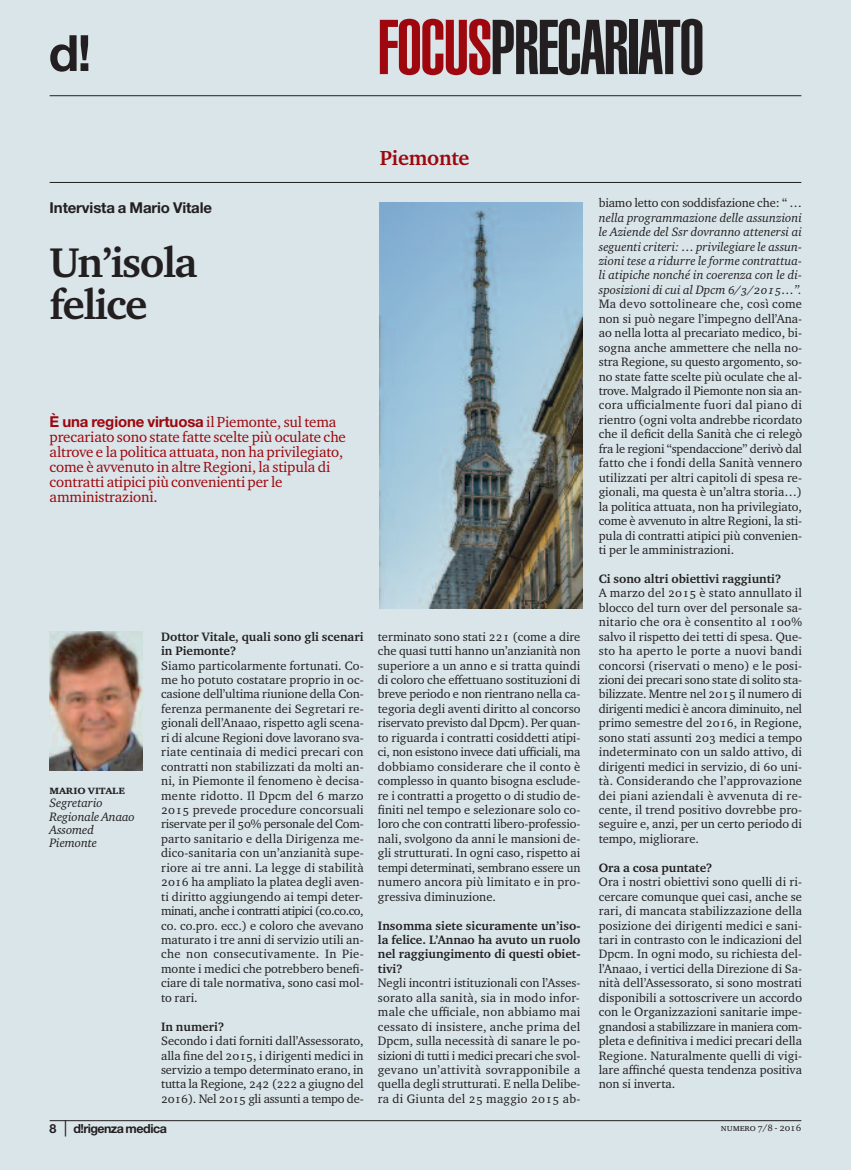
<style>
.page{position:relative;width:851px;height:1170px;background:#fff}
.page>*{position:absolute;margin:0;border:0;box-sizing:border-box;transform-origin:0 0}
.t1{font:900 extra-condensed 76.25px "Helvetica";letter-spacing:-.025em;color:#231f20}
.t2{font:700 50px "Helvetica Neue LT Std";color:#231f20}
.t3{font:700 42.5px/42.5px "Charter ITC Std";letter-spacing:-.035em;color:#231f20}
.t4{font:700 20.88px "Charter ITC Std";letter-spacing:-.01em;color:#9d070d}
.t5{font:15px/15px "Charter ITC Std";letter-spacing:-.01em;color:#9d070d}
.t6{font:700 15px "Helvetica Neue LT Std";letter-spacing:-.01em;color:#9d070d}
.t7{font:700 15px "Helvetica Neue LT Std";letter-spacing:-.01em;color:#231f20}
.t8{font:12.5px/14.4px "Charter ITC Std";color:#231f20;text-align:justify}
.t9{font:italic 12.5px/14.5px "Charter ITC Std";color:#231f20;text-align:justify}
.t10{font:700 12.5px/14.4px "Charter ITC Std";color:#231f20}
.t11{font:700 12.5px "Helvetica Neue LT Std";letter-spacing:-.045em;color:#231f20}
.t12{font:10px "Charter ITC Std";letter-spacing:-.01em;color:#231f20}
.s1{color:#9d070d}
.s2{font-family:"Charter ITC Std";font-weight:400}
.s3{font-style:normal}
.s4{font-weight:400;font-size:16.25px}
</style>
<div class="page">
<div style="left:0;top:0;width:850px;height:1169px;background:#01546e;opacity:.15"></div>
<hr style="left:50px;top:1120px;width:751px;height:1px;background:#231f20">
<img style="left:50px;top:631px;width:93px;height:139px">
<hr style="left:50px;top:182px;width:751px;height:1px;background:#231f20">
<hr style="left:50px;top:95px;width:751px;height:1px;background:#231f20">
<h2 class="t2" style="left:49px;top:35px;width:44px">d!</h2>
<h1 class="t1" style="left:377px;top:20px;width:328px"><span class="s1">FOCUS</span>PRECARIATO</h1>
<p class="t7" style="left:50px;top:202px;width:164px">Intervista a Mario Vitale</p>
<h3 class="t3" style="left:50px;top:244px;width:149px">Un’isola felice</h3>
<h3 class="t4" style="left:380px;top:149px;width:91px">Piemonte</h3>
<p class="t6" style="left:50px;top:416px;width:288px">È una regione virtuosa <span class="s2">il Piemonte, sul tema</span></p>
<p class="t5" style="left:50px;top:431px;width:298px">precariato sono state fatte scelte più oculate che altrove e la politica attuata, non ha privilegiato, come è avvenuto in altre Regioni, la stipula di contratti atipici più convenienti per le amministrazioni.</p>
<p class="t10" style="left:50px;top:783px;width:77px">Mario Vitale</p>
<p class="t9" style="left:50px;top:797px;width:87px;line-height:13.1px;text-align:left">Segretario<br>Regionale Anaao<br>Assomed<br>Piemonte</p>
<p class="t10" style="left:161px;top:630px;width:204px">Dottor Vitale, quali sono gli scenari in Piemonte?</p>
<p class="t8" style="left:161px;top:659px;width:204px">Siamo particolarmente fortunati. Co&shy;me ho potuto costatare proprio in oc&shy;casione dell’ultima riunione della Con&shy;ferenza permanente dei Segretari re&shy;gionali dell’Anaao, rispetto agli scena&shy;ri di alcune Regioni dove lavorano sva&shy;riate centinaia di medici precari con contratti non stabilizzati da molti an&shy;ni, in Piemonte il fenomeno è decisa&shy;mente ridotto. Il Dpcm del 6 marzo 2015 prevede procedure concorsuali riservate per il 50% personale del Com&shy;parto sanitario e della Dirigenza me&shy;dico-sanitaria con un’anzianità supe&shy;riore ai tre anni. La legge di stabilità 2016 ha ampliato la platea degli aven&shy;ti diritto aggiungendo ai tempi deter&shy;minati, anche i contratti atipici (co.co.co, co. co.pro. ecc.) e coloro che avevano maturato i tre anni di servizio utili an&shy;che non consecutivamente. In Pie&shy;monte i medici che potrebbero benefi&shy;ciare di tale normativa, sono casi mol&shy;to rari.</p>
<p class="t10" style="left:161px;top:1020px;width:65px">In numeri?</p>
<p class="t8" style="left:161px;top:1034px;width:204px">Secondo i dati forniti dall’Assessorato, alla fine del 2015, i dirigenti medici in servizio a tempo determinato erano, in tutta la Regione, 242 (222 a giugno del 2016). Nel 2015 gli assunti a tempo de-</p>
<p class="t8" style="left:378px;top:630px;width:204px">terminato sono stati 221 (come a dire che quasi tutti hanno un’anzianità non superiore a un anno e si tratta quindi di coloro che effettuano sostituzioni di breve periodo e non rientrano nella ca&shy;tegoria degli aventi diritto al concorso riservato previsto dal Dpcm). Per quan&shy;to riguarda i contratti cosiddetti atipi&shy;ci, non esistono invece dati ufficiali, ma dobbiamo considerare che il conto è complesso in quanto bisogna esclude&shy;re i contratti a progetto o di studio de&shy;finiti nel tempo e selezionare solo co&shy;loro che con contratti libero-professio&shy;nali, svolgono da anni le mansioni de&shy;gli strutturati. In ogni caso, rispetto ai tempi determinati, sembrano essere un numero ancora più limitato e in pro&shy;gressiva diminuzione.</p>
<p class="t10" style="left:378px;top:919px;width:204px;text-align:justify">Insomma siete sicuramente un’iso&shy;la felice. L’Annao ha avuto un ruolo nel raggiungimento di questi obiet&shy;tivi?</p>
<p class="t8" style="left:378px;top:976px;width:204px">Negli incontri istituzionali con l’Asses&shy;sorato alla sanità, sia in modo infor&shy;male che ufficiale, non abbiamo mai cessato di insistere, anche prima del Dpcm, sulla necessità di sanare le po&shy;sizioni di tutti i medici precari che svol&shy;gevano un’attività sovrapponibile a quella degli strutturati. E nella Delibe&shy;ra di Giunta del 25 maggio 2015 ab-</p>
<p class="t8" style="left:598px;top:197px;width:205px">biamo letto con soddisfazione che: “ …</p>
<p class="t9" style="left:598px;top:211px;width:205px">nella programmazione delle assunzioni le Aziende del Ssr dovranno attenersi ai seguenti criteri: <span class="s3">…</span> privilegiare le assun&shy;zioni tese a ridurre le forme contrattua&shy;li atipiche nonché in coerenza con le di&shy;sposizioni di cui al Dpcm 6/3/2015…”.</p>
<p class="t8" style="left:598px;top:298px;width:205px">Ma devo sottolineare che, così come non si può negare l’impegno dell’Ana&shy;ao nella lotta al precariato medico, bi&shy;sogna anche ammettere che nella no&shy;stra Regione, su questo argomento, so&shy;no state fatte scelte più oculate che al&shy;trove. Malgrado il Piemonte non sia an&shy;cora ufficialmente fuori dal piano di rientro (ogni volta andrebbe ricordato che il deficit della Sanità che ci relegò fra le regioni “spendaccione” derivò dal fatto che i fondi della Sanità vennero utilizzati per altri capitoli di spesa re&shy;gionali, ma questa è un’altra storia…) la politica attuata, non ha privilegiato, come è avvenuto in altre Regioni, la sti&shy;pula di contratti atipici più convenien&shy;ti per le amministrazioni.</p>
<p class="t10" style="left:598px;top:572px;width:184px">Ci sono altri obiettivi raggiunti?</p>
<p class="t8" style="left:598px;top:586px;width:205px">A marzo del 2015 è stato annullato il blocco del turn over del personale sa&shy;nitario che ora è consentito al 100% salvo il rispetto dei tetti di spesa. Que&shy;sto ha aperto le porte a nuovi bandi concorsi (riservati o meno) e le posi&shy;zioni dei precari sono state di solito sta&shy;bilizzate. Mentre nel 2015 il numero di dirigenti medici è ancora diminuito, nel primo semestre del 2016, in Regione, sono stati assunti 203 medici a tempo indeterminato con un saldo attivo, di dirigenti medici in servizio, di 60 uni&shy;tà. Considerando che l’approvazione dei piani aziendali è avvenuta di re&shy;cente, il trend positivo dovrebbe pro&shy;seguire e, anzi, per un certo periodo di tempo, migliorare.</p>
<p class="t10" style="left:598px;top:861px;width:115px">Ora a cosa puntate?</p>
<p class="t8" style="left:598px;top:875px;width:205px">Ora i nostri obiettivi sono quelli di ri&shy;cercare comunque quei casi, anche se rari, di mancata stabilizzazione della posizione dei dirigenti medici e sani&shy;tari in contrasto con le indicazioni del Dpcm. In ogni modo, su richiesta del&shy;l’Anaao, i vertici della Direzione di Sa&shy;nità dell’Assessorato, si sono mostrati disponibili a sottoscrivere un accordo con le Organizzazioni sanitarie impe&shy;gnandosi a stabilizzare in maniera com&shy;pleta e definitiva i medici precari della Regione. Naturalmente quelli di vigi&shy;lare affinché questa tendenza positiva non si inverta.</p>
<p class="t11" style="left:50px;top:1124px;width:119px">8 <span class="s4">|</span> d!rigenza medica</p>
<p class="t12" style="left:720px;top:1123px;width:82px">numero 7/8 - 2016</p>
</div>
